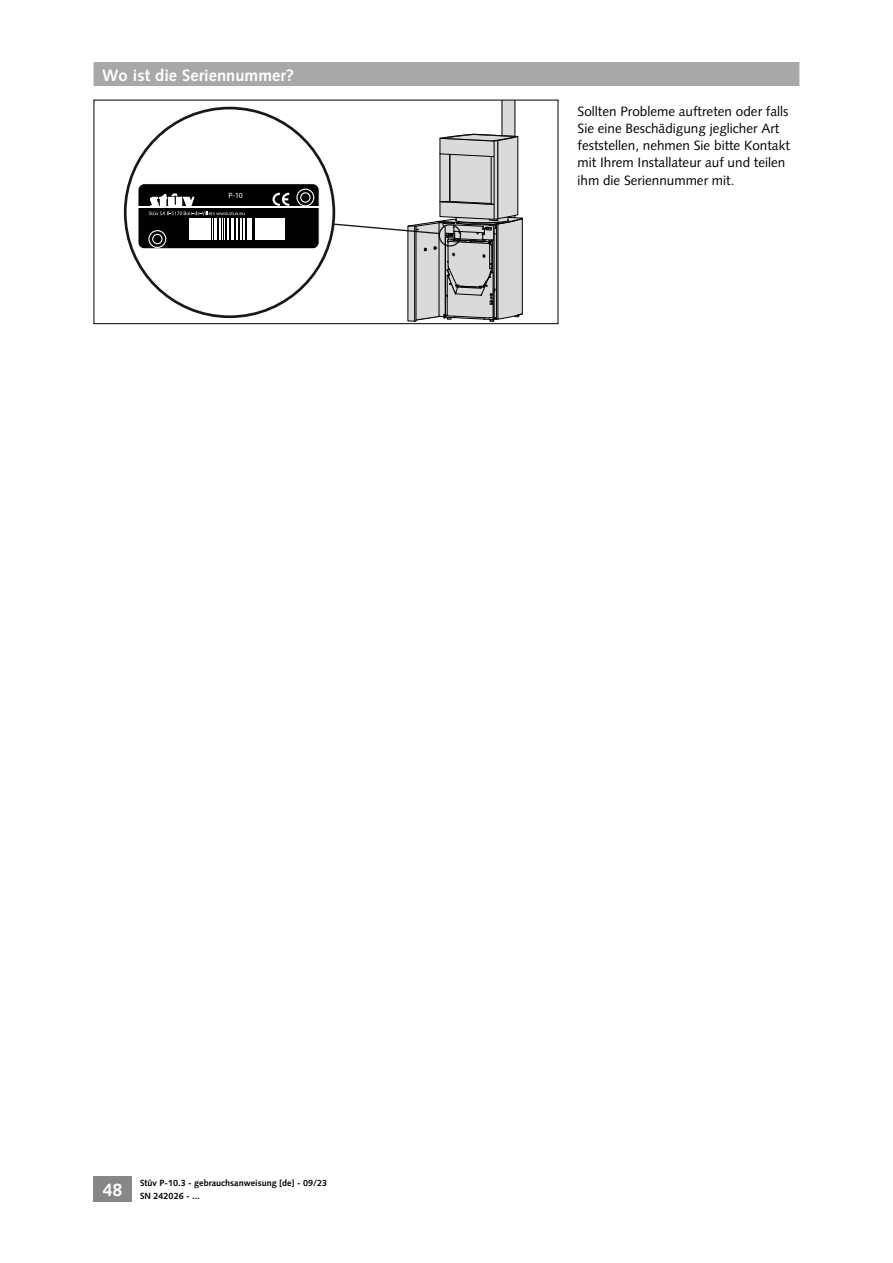
<style>
.page{position:relative;width:893px;height:1263px;background:#fff}
.page>*{position:absolute;margin:0;border:0;box-sizing:border-box;transform-origin:0 0}
.t1{font:700 16.5px "Syntax LT Std";color:#fff}
.t2{font:13.5px/17.2px "Syntax LT Std";color:#000}
.t3{font:700 9px "Syntax LT Std";color:#000}
.t4{font:7.8px "Myriad Pro";color:#fff}
</style>
<div class="page">
<div style="left:94px;top:1176px;width:38px;height:26px;background:#878787"></div>
<svg style="left:138px;top:183px;width:182px;height:66px"></svg>
<svg style="left:332px;top:102px;width:191px;height:223px"></svg>
<hr style="left:498px;top:224px;width:1px;height:95px;background:#000">
<hr style="left:496px;top:224px;width:1px;height:95px;background:#000">
<hr style="left:439px;top:223px;width:1px;height:93px;background:#000">
<div style="left:94px;top:100px;width:464px;height:224px;border:1px solid #000"></div>
<div style="left:94px;top:62px;width:705px;height:24px;background:#a8a8a7"></div>
<p class="t1" style="left:102px;top:66px;width:194px">Wo ist die Seriennummer?</p>
<p class="t4" style="left:229px;top:191px;width:16px">P-10</p>
<p class="t2" style="left:578px;top:102px;width:214px">Sollten Probleme auftreten oder falls Sie eine Beschädigung jeglicher Art feststellen, nehmen Sie bitte Kontakt mit Ihrem Installateur auf und teilen ihm die Seriennummer mit.</p>
<p class="t3" style="left:140px;top:1178px;width:189px">Stûv P-10.3 - gebrauchsanweisung [de] - 09/23</p>
<p class="t3" style="left:103px;top:1190px;width:98px"><sup>48</sup> SN 242026 - ...</p>
</div>
